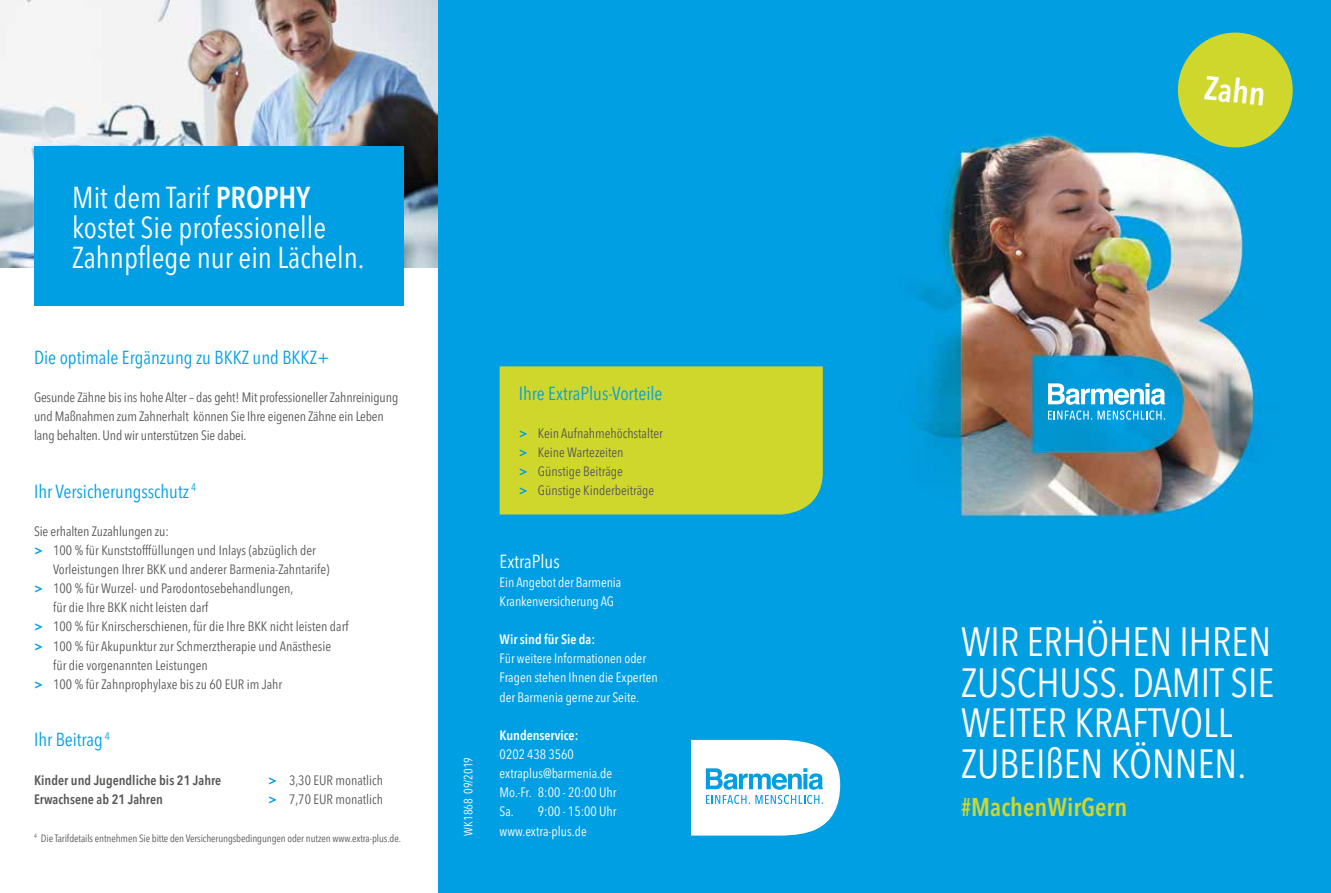
<style>
.page{position:relative;width:1331px;height:893px;background:#fff}
.page>*{position:absolute;margin:0;border:0;box-sizing:border-box;transform-origin:0 0}
.t1{font:condensed 40.5px/40.5px "Avenir Next LT Pro";color:#fff}
.t2{font:600 condensed 33px "Avenir Next LT Pro";color:#fff}
.t3{font:condensed 30px/30px "Avenir Next LT Pro";color:#fff}
.t4{font:600 condensed 25.5px "Avenir Next LT Pro";color:#cfd72d}
.t5{font:condensed 18.75px "Avenir Next LT Pro";color:#009fe3}
.t6{font:condensed 18.75px "Avenir Next LT Pro";color:#fff}
.t7{font:condensed 13.5px/19.2px "Avenir Next LT Pro";color:#575756}
.t8{font:condensed 13.5px/19.2px "Avenir Next LT Pro";color:#fff}
.t9{font:600 condensed 13.5px "Avenir Next LT Pro";color:#575756}
.t10{font:600 condensed 13.5px "Avenir Next LT Pro";color:#fff}
.t11{font:condensed 12px "Avenir Next LT Pro";color:#fff}
.t12{font:condensed 10.5px "Avenir Next LT Pro";letter-spacing:-.01em;color:#575756}
.s1{font-weight:600}
.s2{font-weight:600;color:#009fe3}
</style>
<div class="page">
<img style="left:884px;top:0;width:447px;height:893px">
<svg style="left:1048px;top:383px;width:117px;height:37px"></svg>
<div style="left:438px;top:0;width:446px;height:893px;background:#009fe3"></div>
<div style="left:500px;top:366px;width:323px;height:148px;background:#cfd72d"></div>
<div style="left:1178px;top:33px;width:115px;height:114px;background:#cfd72d;border-radius:50%"></div>
<svg style="left:691px;top:740px;width:149px;height:96px;background:#d1edf9"></svg>
<img style="left:0;top:0;width:438px;height:268px">
<div style="left:34px;top:147px;width:370px;height:159px;background:#009fe3"></div>
<h3 class="t3" style="left:72px;top:182px;width:294px">Mit dem Tarif <span class="s1">PROPHY </span>kostet Sie professionelle<br>Zahnpflege nur ein Lächeln.</h3>
<h3 class="t5" style="left:34px;top:346px;width:297px">Die optimale Ergänzung zu BKKZ und BKKZ+</h3>
<p class="t7" style="left:34px;top:387px;width:366px">Gesunde Zähne bis ins hohe Alter – das geht! Mit professioneller Zahnreinigung und Maßnahmen zum Zahnerhalt können Sie Ihre eigenen Zähne ein Leben lang behalten. Und wir unterstützen Sie dabei.</p>
<h3 class="t5" style="left:34px;top:480px;width:164px">Ihr Versicherungsschutz <sup>4</sup></h3>
<p class="t7" style="left:34px;top:521px;width:136px">Sie erhalten Zuzahlungen zu:</p>
<p class="t7" style="left:34px;top:541px;width:283px"><span class="s2">&gt;</span> 100 % für Kunststofffüllungen und Inlays (abzüglich der</p>
<p class="t7" style="left:53px;top:560px;width:278px">Vorleistungen Ihrer BKK und anderer Barmenia-Zahntarife)</p>
<p class="t7" style="left:34px;top:579px;width:261px"><span class="s2">&gt;</span> 100 % für Wurzel- und Parodontosebehandlungen,</p>
<p class="t7" style="left:53px;top:598px;width:157px">für die Ihre BKK nicht leisten darf</p>
<p class="t7" style="left:34px;top:617px;width:316px"><span class="s2">&gt;</span> 100 % für Knirscherschienen, für die Ihre BKK nicht leisten darf</p>
<p class="t7" style="left:34px;top:636px;width:299px"><span class="s2">&gt;</span> 100 % für Akupunktur zur Schmerztherapie und Anästhesie</p>
<p class="t7" style="left:53px;top:655px;width:156px">für die vorgenannten Leistungen</p>
<p class="t7" style="left:34px;top:674px;width:250px"><span class="s2">&gt;</span> 100 % für Zahnprophylaxe bis zu 60 EUR im Jahr</p>
<h3 class="t5" style="left:34px;top:728px;width:78px">Ihr Beitrag <sup>4</sup></h3>
<p class="t9" style="left:34px;top:772px;width:189px">Kinder und Jugendliche bis 21 Jahre</p>
<p class="t7" style="left:268px;top:770px;width:116px"><span class="s2">&gt;</span> 3,30 EUR monatlich</p>
<p class="t9" style="left:34px;top:791px;width:130px">Erwachsene ab 21 Jahren</p>
<p class="t7" style="left:268px;top:789px;width:116px"><span class="s2">&gt;</span> 7,70 EUR monatlich</p>
<p class="t12" style="left:34px;top:832px;width:368px"><sup>4</sup> Die Tarifdetails entnehmen Sie bitte den Versicherungsbedingungen oder nutzen www.extra-plus.de.</p>
<p class="t11" style="left:461px;top:836px;width:80px;rotate:-90deg">WK1868 09/2019</p>
<h3 class="t5" style="left:519px;top:382px;width:145px">Ihre ExtraPlus-Vorteile</h3>
<p class="t7" style="left:519px;top:424px;width:146px"><span class="s2">&gt;</span> Kein Aufnahmehöchstalter <span class="s2">&gt;</span> Keine Wartezeiten<br><span class="s2">&gt;</span> Günstige Beiträge<br><span class="s2">&gt;</span> Günstige Kinderbeiträge</p>
<h3 class="t6" style="left:500px;top:550px;width:62px">ExtraPlus</h3>
<p class="t8" style="left:500px;top:572px;width:123px">Ein Angebot der Barmenia<br>Krankenversicherung AG</p>
<p class="t10" style="left:500px;top:631px;width:97px">Wir sind für Sie da:</p>
<p class="t8" style="left:500px;top:649px;width:160px">Für weitere Informationen oder<br>Fragen stehen Ihnen die Experten der Barmenia gerne zur Seite.</p>
<p class="t10" style="left:500px;top:727px;width:80px">Kundenservice:</p>
<p class="t8" style="left:500px;top:745px;width:118px">0202 438 3560 extraplus@barmenia.de<br>Mo.-Fr. 8:00 - 20:00 Uhr<br>Sa. 9:00 - 15:00 Uhr www.extra-plus.de</p>
<h2 class="t2" style="left:1207px;top:68px;width:63px;rotate:6deg">Zahn</h2>
<h1 class="t1" style="left:961px;top:622px;width:315px">WIR ERHÖHEN IHREN<br>ZUSCHUSS. DAMIT SIE<br>WEITER KRAFTVOLL<br>ZUBEIßEN KÖNNEN.</h1>
<h3 class="t4" style="left:961px;top:792px;width:168px">#MachenWirGern</h3>
</div>
